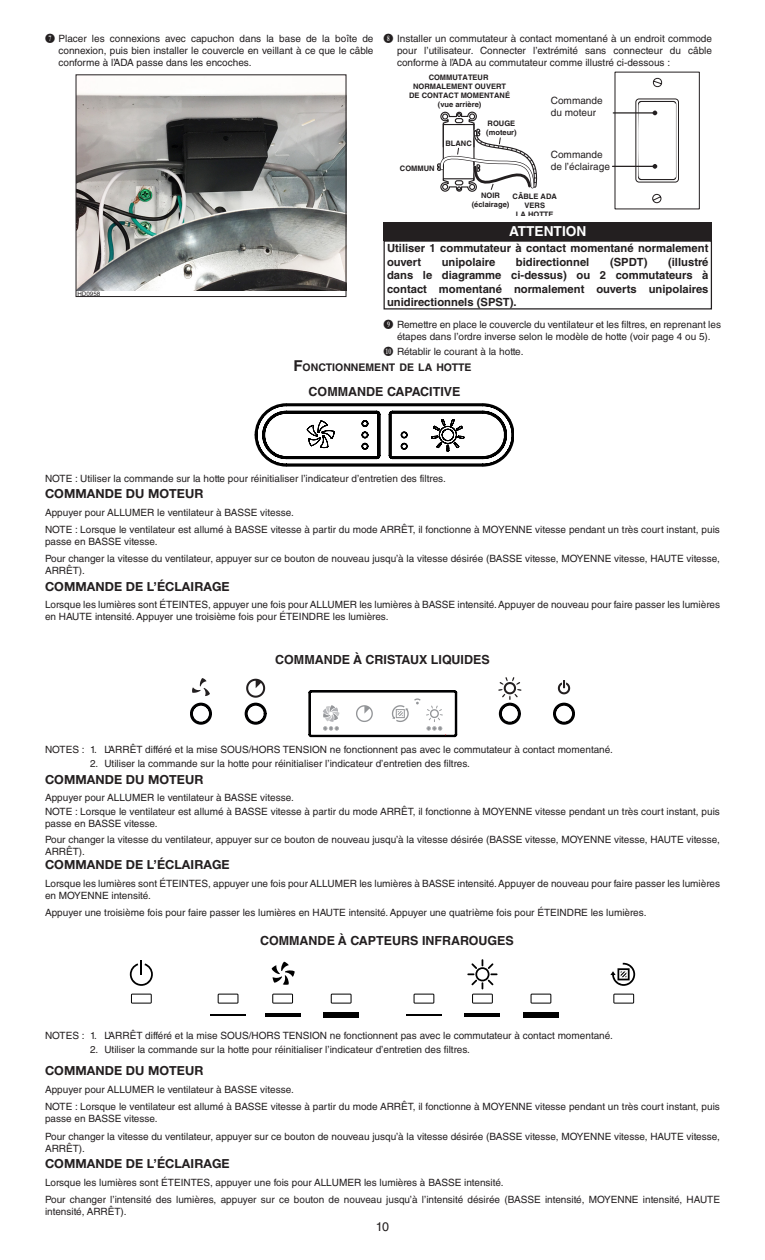
<style>
.page{position:relative;width:765px;height:1260px;background:#fff}
.page>*{position:absolute;margin:0;border:0;box-sizing:border-box;transform-origin:0 0}
.t1{font:700 13.75px "Helvetica LT Std";color:#fff}
.Heading_4{font:700 12.5px "Helvetica Neue LT Std";letter-spacing:.005em;color:#231f20}
.t2{font:700 12.5px "Helvetica LT Std";color:#231f20}
.t3{font:12.5px "Helvetica LT Std";color:#231f20}
.t4{font:700 11.25px/13.5px "Helvetica LT Std";color:#231f20}
.t5{font:700 10.5px "Helvetica LT Std";color:#231f20}
.Heading_4-2{font:10px/12px "Helvetica LT Std";color:#231f20}
.Body{font:10px/12px "Helvetica LT Std";color:#231f20}
.t6{font:700 7.5px/9px "Helvetica LT Std";color:#231f20;text-align:center}
.t7{font:7.5px "Helvetica LT Std";color:#000}
.t8{font:6.25px "Helvetica LT Std";color:#231f20}
.t9{font:6.25px "Helvetica LT Std";color:#000001}
.s1{font-family:"Numberpile";font-size:8.75px}
.s2{font-size:15px}
</style>
<div class="page">
<img style="left:78px;top:92px;width:266px;height:198px">
<div style="left:76px;top:75px;width:270px;height:222px;border:1px solid #231f20"></div>
<svg style="left:255px;top:404px;width:259px;height:63px"></svg>
<hr style="left:210px;top:1014px;width:36px;height:2px;background:#000">
<hr style="left:265px;top:1013px;width:35px;height:4px;background:#000">
<div style="left:323px;top:1013px;width:36px;height:5px;background:#000"></div>
<hr style="left:406px;top:1014px;width:36px;height:2px;background:#000">
<hr style="left:465px;top:1013px;width:35px;height:4px;background:#000">
<div style="left:523px;top:1013px;width:36px;height:5px;background:#000"></div>
<svg style="left:130px;top:959px;width:505px;height:44px"></svg>
<svg style="left:190px;top:677px;width:385px;height:60px"></svg>
<div style="left:615px;top:72px;width:85px;height:137px;border:1px solid #231f20"></div>
<div style="left:635px;top:99px;width:44px;height:84px;border:1px solid #231f20;border-radius:3px"></div>
<hr style="left:613px;top:112px;width:42px;height:2px;background:#231f20">
<hr style="left:613px;top:166px;width:42px;height:1px;background:#231f20">
<svg style="left:638px;top:78px;width:39px;height:126px"></svg>
<svg style="left:437px;top:111px;width:101px;height:81px"></svg>
<div style="left:384px;top:222px;width:328px;height:18px;background:#231f20"></div>
<div style="left:384px;top:240px;width:328px;height:70px;border:1px solid #231f20"></div>
<p class="Heading_4-2" style="left:58px;top:32px;width:317px;text-align:justify;text-indent:-13px"><span class="s1">H</span> Placer les connexions avec capuchon dans la base de la boîte de connexion, puis bien installer le couvercle en veillant à ce que le câble conforme à l’ADA passe dans les encoches.</p>
<p class="t8" style="left:77px;top:290px;width:24px">HD0958</p>
<p class="Heading_4-2" style="left:397px;top:32px;width:317px;text-align:justify;text-indent:-14px"><span class="s1">I</span> Installer un commutateur à contact momentané à un endroit commode pour l’utilisateur. Connecter l’extrémité sans connecteur du câble conforme à l’ADA au commutateur comme illustré ci-dessous :</p>
<p class="t6" style="left:409px;top:73px;width:102px">COMMUTATEUR<br>NORMALEMENT OUVERT<br>DE CONTACT MOMENTANÉ (vue arrière)</p>
<p class="t6" style="left:445px;top:139px;width:28px">BLANC</p>
<p class="t6" style="left:486px;top:118px;width:32px;text-align:left">ROUGE (moteur)</p>
<p class="t6" style="left:400px;top:163px;width:36px">COMMUN</p>
<p class="Heading_4-2" style="left:551px;top:94px;width:53px">Commande du moteur</p>
<p class="Heading_4-2" style="left:551px;top:148px;width:61px">Commande de l’éclairage</p>
<p class="t6" style="left:513px;top:191px;width:46px">CÂBLE ADA<br>VERS<br>LA HOTTE</p>
<p class="t6" style="left:472px;top:191px;width:39px">NOIR (éclairage)</p>
<p class="t1" style="left:509px;top:223px;width:79px">ATTENTION</p>
<p class="t4" style="left:387px;top:241px;width:323px">Utiliser 1 commutateur à contact momentané normalement ouvert</p>
<p class="t4" style="left:387px;top:255px;width:323px;text-align:justify;text-indent:281px">(illustré dans le diagramme ci-dessus) ou 2 commutateurs à contact momentané normalement ouverts unipolaires unidirectionnels (SPST).</p>
<p class="t4" style="left:442px;top:255px;width:55px">unipolaire</p>
<p class="t4" style="left:516px;top:255px;width:75px">bidirectionnel</p>
<p class="t4" style="left:610px;top:255px;width:39px">(SPDT)</p>
<p class="Heading_4-2" style="left:384px;top:318px;width:339px;text-align:center"><span class="s1">J</span> Remettre en place le couvercle du ventilateur et les filtres, en reprenant les étapes dans l’ordre inverse selon le modèle de hotte (voir page 4 ou 5).</p>
<p class="Heading_4-2" style="left:384px;top:346px;width:141px"><span class="s1">K</span> Rétablir le courant à la hotte.</p>
<p class="t5" style="left:293px;top:361px;width:18px"><span class="s2">F</span>ONCTIONNE</p>
<p class="t5" style="left:366px;top:361px;width:17px">MENT</p>
<p class="t5" style="left:399px;top:361px;width:45px">DELAHOTTE</p>
<p class="t2" style="left:309px;top:384px;width:153px">COMMANDE CAPACITIVE</p>
<p class="Heading_4-2" style="left:45px;top:473px;width:402px">NOTE : Utiliser la commande sur la hotte pour réinitialiser l’indicateur d’entretien des filtres.</p>
<p class="Heading_4" style="left:45px;top:486px;width:160px">COMMANDE DU MOTEUR</p>
<p class="Heading_4-2" style="left:45px;top:506px;width:250px">Appuyer pour ALLUMER le ventilateur à BASSE vitesse.</p>
<p class="Body" style="left:45px;top:524px;width:676px">NOTE : Lorsque le ventilateur est allumé à BASSE vitesse à partir du mode ARRÊT, il fonctionne à MOYENNE vitesse pendant un très court instant, puis passe en BASSE vitesse.</p>
<p class="Body" style="left:45px;top:552px;width:677px">Pour changer la vitesse du ventilateur, appuyer sur ce bouton de nouveau jusqu’à la vitesse désirée (BASSE vitesse, MOYENNE vitesse, HAUTE vitesse,<br>ARRÊT).</p>
<p class="Heading_4" style="left:45px;top:578px;width:186px">COMMANDE DE L’ÉCLAIRAGE</p>
<p class="Heading_4-2" style="left:45px;top:599px;width:677px">Lorsque les lumières sont ÉTEINTES, appuyer une fois pour ALLUMER les lumières à BASSE intensité. Appuyer de nouveau pour faire passer les lumières en HAUTE intensité. Appuyer une troisième fois pour ÉTEINDRE les lumières.</p>
<p class="t2" style="left:275px;top:652px;width:216px">COMMANDE À CRISTAUX LIQUIDES</p>
<p class="Heading_4-2" style="left:45px;top:744px;width:569px">NOTES : 1. L’ARRÊT différé et la mise SOUS/HORS TENSION ne fonctionnent pas avec le commutateur à contact momentané.</p>
<p class="Heading_4-2" style="left:90px;top:758px;width:382px">2. Utiliser la commande sur la hotte pour réinitialiser l’indicateur d’entretien des filtres.</p>
<p class="Heading_4" style="left:45px;top:772px;width:160px">COMMANDE DU MOTEUR</p>
<p class="Body" style="left:45px;top:792px;width:250px">Appuyer pour ALLUMER le ventilateur à BASSE vitesse.</p>
<p class="Body" style="left:45px;top:805px;width:676px">NOTE : Lorsque le ventilateur est allumé à BASSE vitesse à partir du mode ARRÊT, il fonctionne à MOYENNE vitesse pendant un très court instant, puis passe en BASSE vitesse.</p>
<p class="Body" style="left:45px;top:834px;width:677px">Pour changer la vitesse du ventilateur, appuyer sur ce bouton de nouveau jusqu’à la vitesse désirée (BASSE vitesse, MOYENNE vitesse, HAUTE vitesse,<br>ARRÊT).</p>
<p class="Heading_4" style="left:45px;top:857px;width:186px">COMMANDE DE L’ÉCLAIRAGE</p>
<p class="Heading_4-2" style="left:45px;top:877px;width:677px">Lorsque les lumières sont ÉTEINTES, appuyer une fois pour ALLUMER les lumières à BASSE intensité. Appuyer de nouveau pour faire passer les lumières en MOYENNE intensité.</p>
<p class="Heading_4-2" style="left:45px;top:907px;width:603px">Appuyer une troisième fois pour faire passer les lumières en HAUTE intensité. Appuyer une quatrième fois pour ÉTEINDRE les lumières.</p>
<p class="t9" style="left:192px;top:750px;width:24px">HC0078</p>
<p class="t2" style="left:260px;top:933px;width:255px">COMMANDE À CAPTEURS INFRAROUGES</p>
<p class="Heading_4-2" style="left:45px;top:1029px;width:569px">NOTES : 1. L’ARRÊT différé et la mise SOUS/HORS TENSION ne fonctionnent pas avec le commutateur à contact momentané.</p>
<p class="Heading_4-2" style="left:90px;top:1043px;width:382px">2. Utiliser la commande sur la hotte pour réinitialiser l’indicateur d’entretien des filtres.</p>
<p class="Heading_4" style="left:45px;top:1063px;width:160px">COMMANDE DU MOTEUR</p>
<p class="Body" style="left:45px;top:1083px;width:250px">Appuyer pour ALLUMER le ventilateur à BASSE vitesse.</p>
<p class="Body" style="left:45px;top:1101px;width:676px">NOTE : Lorsque le ventilateur est allumé à BASSE vitesse à partir du mode ARRÊT, il fonctionne à MOYENNE vitesse pendant un très court instant, puis passe en BASSE vitesse.</p>
<p class="Body" style="left:45px;top:1130px;width:677px">Pour changer la vitesse du ventilateur, appuyer sur ce bouton de nouveau jusqu’à la vitesse désirée (BASSE vitesse, MOYENNE vitesse, HAUTE vitesse,<br>ARRÊT).</p>
<p class="Heading_4" style="left:45px;top:1156px;width:186px">COMMANDE DE L’ÉCLAIRAGE</p>
<p class="Heading_4-2" style="left:45px;top:1176px;width:460px">Lorsque les lumières sont ÉTEINTES, appuyer une fois pour ALLUMER les lumières à BASSE intensité.</p>
<p class="Heading_4-2" style="left:45px;top:1194px;width:677px">Pour changer l’intensité des lumières, appuyer sur ce bouton de nouveau jusqu’à l’intensité désirée (BASSE intensité, MOYENNE intensité, HAUTE intensité, ARRÊT).</p>
<p class="t7" style="left:183px;top:1066px;width:29px">HC0083</p>
<p class="t3" style="left:376px;top:1219px;width:15px">10</p>
</div>
